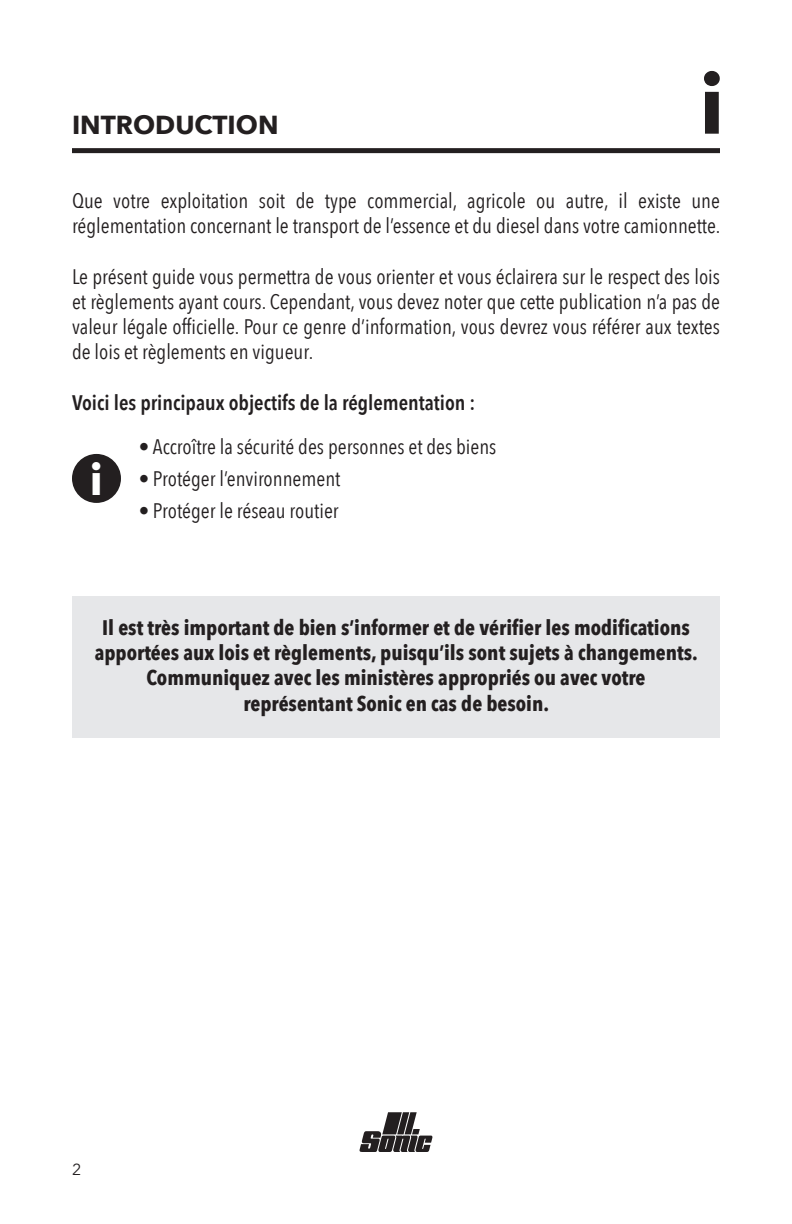
<style>
.page{position:relative;width:792px;height:1224px;background:#fff}
.page>*{position:absolute;margin:0;border:0;box-sizing:border-box;transform-origin:0 0}
.t1{font:700 84px "Avenir Next";color:#231f20}
.t2{font:700 44px "Avenir Next";color:#fff}
.t3{font:700 26px "Avenir Next";color:#231f20}
.t4{font:21px/25.2px "Avenir Next Condensed";color:#231f20}
.t5{font:700 21px/25.2px "Avenir Next Condensed";color:#231f20;text-align:center}
.t6{font:600 21px "Avenir Next Condensed";color:#231f20}
.t7{font:16px "Avenir Next";color:#231f20}
</style>
<div class="page">
<div style="left:72px;top:148px;width:648px;height:5px;background:#231f20"></div>
<svg style="left:359px;top:1112px;width:74px;height:40px"></svg>
<div style="left:72px;top:596px;width:648px;height:142px;background:#e6e7e9"></div>
<div style="left:72px;top:454px;width:49px;height:49px;background:#231f20;border-radius:50%"></div>
<p class="t3" style="left:72px;top:102px;width:208px">INTRODUCTION</p>
<h1 class="t1" style="left:699px;top:32px;width:26px">i</h1>
<p class="t4" style="left:72px;top:187px;width:650px">Que votre exploitation soit de type commercial, agricole ou autre, il existe une réglementation concernant le transport de l’essence et du diesel dans votre camionnette.</p>
<p class="t4" style="left:72px;top:263px;width:650px;text-align:justify">Le présent guide vous permettra de vous orienter et vous éclairera sur le respect des lois et règlements ayant cours. Cependant, vous devez noter que cette publication n’a pas de valeur légale officielle. Pour ce genre d’information, vous devrez vous référer aux textes de lois et règlements en vigueur.</p>
<p class="t6" style="left:72px;top:384px;width:405px">Voici les principaux objectifs de la réglementation :</p>
<h2 class="t2" style="left:90px;top:441px;width:15px">i</h2>
<p class="t4" style="left:139px;top:434px;width:359px">• Accroître la sécurité des personnes et des biens</p>
<p class="t4" style="left:139px;top:466px;width:203px">• Protéger l’environnement</p>
<p class="t4" style="left:139px;top:498px;width:201px">• Protéger le réseau routier</p>
<p class="t5" style="left:95px;top:615px;width:605px">Il est très important de bien s’informer et de vérifier les modifications apportées aux lois et règlements, puisqu’ils sont sujets à changements.<br>Communiquez avec les ministères appropriés ou avec votre représentant Sonic en cas de besoin.</p>
<p class="t7" style="left:72px;top:1156px;width:11px">2</p>
</div>
